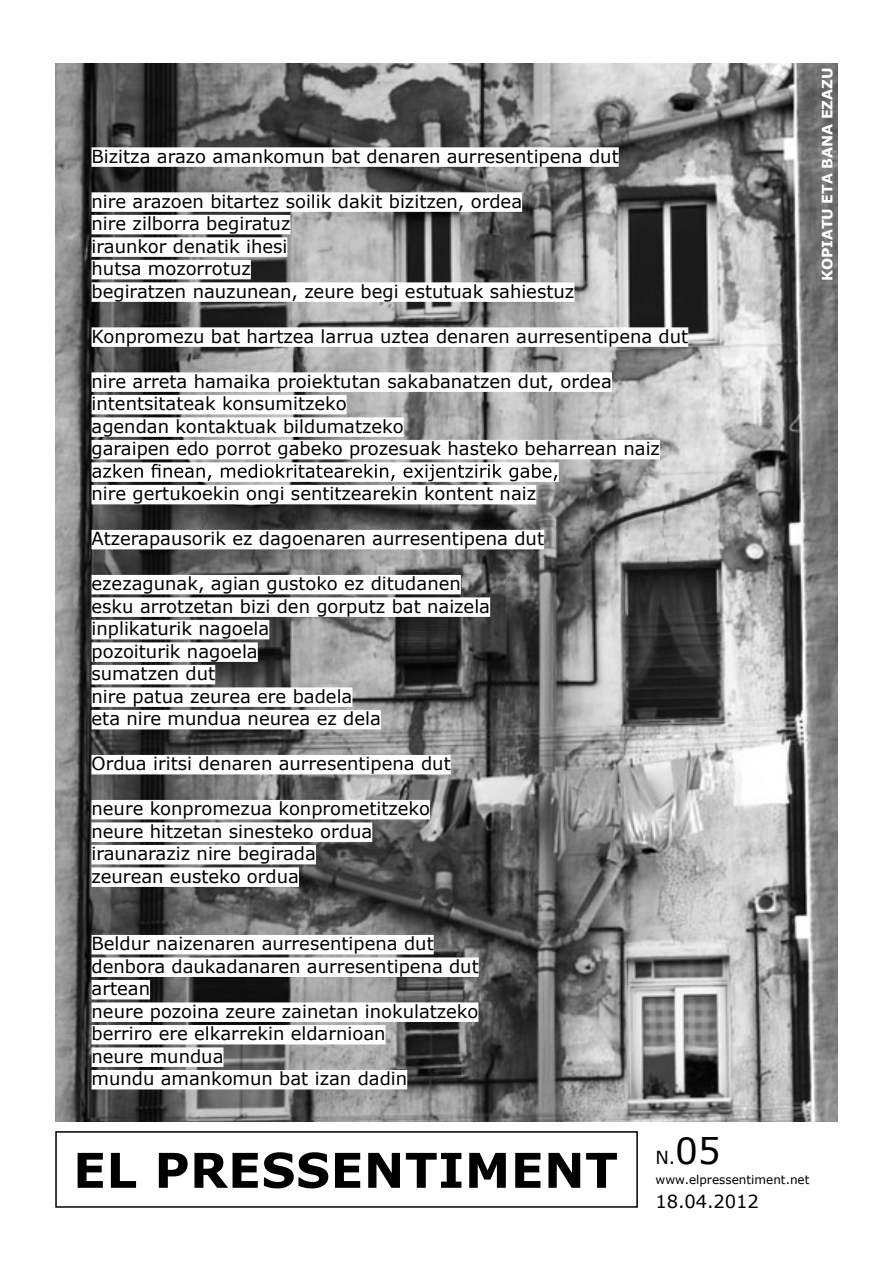
<style>
.page{position:relative;width:893px;height:1263px;background:#fff}
.page>*{position:absolute;margin:0;border:0;box-sizing:border-box;transform-origin:0 0}
.t1{font:18px/22.5px "Verdana";color:#000}
.t2{font:700 14.25px "Verdana";letter-spacing:-.01em;color:#fff}
.t3{font:12px "Verdana";color:#000}
.s1{font-size:36px}
</style>
<div class="page">
<img style="left:55px;top:64px;width:783px;height:1057px">
<div style="left:92px;top:147px;width:527px;height:20px;background:#fff"></div>
<div style="left:92px;top:192px;width:430px;height:20px;background:#fff"></div>
<div style="left:92px;top:215px;width:198px;height:19px;background:#fff"></div>
<div style="left:92px;top:237px;width:195px;height:20px;background:#fff"></div>
<div style="left:92px;top:260px;width:159px;height:19px;background:#fff"></div>
<div style="left:92px;top:282px;width:482px;height:20px;background:#fff"></div>
<div style="left:92px;top:327px;width:596px;height:20px;background:#fff"></div>
<div style="left:92px;top:372px;width:520px;height:20px;background:#fff"></div>
<div style="left:92px;top:395px;width:255px;height:19px;background:#fff"></div>
<div style="left:92px;top:417px;width:312px;height:20px;background:#fff"></div>
<div style="left:92px;top:440px;width:568px;height:19px;background:#fff"></div>
<div style="left:92px;top:462px;width:467px;height:20px;background:#fff"></div>
<div style="left:92px;top:485px;width:444px;height:19px;background:#fff"></div>
<div style="left:92px;top:530px;width:452px;height:19px;background:#fff"></div>
<div style="left:92px;top:575px;width:369px;height:19px;background:#fff"></div>
<div style="left:92px;top:597px;width:398px;height:20px;background:#fff"></div>
<div style="left:92px;top:620px;width:177px;height:19px;background:#fff"></div>
<div style="left:92px;top:642px;width:166px;height:20px;background:#fff"></div>
<div style="left:92px;top:665px;width:123px;height:19px;background:#fff"></div>
<div style="left:92px;top:687px;width:260px;height:20px;background:#fff"></div>
<div style="left:92px;top:710px;width:289px;height:19px;background:#fff"></div>
<div style="left:92px;top:755px;width:359px;height:19px;background:#fff"></div>
<div style="left:92px;top:800px;width:338px;height:19px;background:#fff"></div>
<div style="left:92px;top:822px;width:280px;height:20px;background:#fff"></div>
<div style="left:92px;top:845px;width:224px;height:19px;background:#fff"></div>
<div style="left:92px;top:867px;width:207px;height:20px;background:#fff"></div>
<div style="left:92px;top:935px;width:342px;height:19px;background:#fff"></div>
<div style="left:92px;top:957px;width:387px;height:20px;background:#fff"></div>
<div style="left:92px;top:980px;width:58px;height:19px;background:#fff"></div>
<div style="left:92px;top:1002px;width:386px;height:20px;background:#fff"></div>
<div style="left:92px;top:1025px;width:294px;height:19px;background:#fff"></div>
<div style="left:92px;top:1047px;width:131px;height:20px;background:#fff"></div>
<div style="left:92px;top:1070px;width:315px;height:19px;background:#fff"></div>
<svg style="left:92px;top:464px;width:465px;height:17px"></svg>
<div style="left:55px;top:1131px;width:583px;height:77px;border:2px solid #000"></div>
<svg style="left:78px;top:1152px;width:539px;height:36px"></svg>
<p class="t1" style="left:92px;top:145px;width:529px">Bizitza arazo amankomun bat denaren aurresentipena dut</p>
<p class="t1" style="left:92px;top:190px;width:484px">nire arazoen bitartez soilik dakit bizitzen, ordea<br>nire zilborra begiratuz<br>iraunkor denatik ihesi<br>hutsa mozorrotuz<br>begiratzen nauzunean, zeure begi estutuak sahiestuz</p>
<p class="t1" style="left:92px;top:325px;width:598px">Konpromezu bat hartzea larrua uztea denaren aurresentipena dut</p>
<p class="t1" style="left:92px;top:370px;width:570px">nire arreta hamaika proiektutan sakabanatzen dut, ordea intentsitateak konsumitzeko<br>agendan kontaktuak bildumatzeko<br>garaipen edo porrot gabeko prozesuak hasteko beharrean naiz</p>
<p class="t1" style="left:92px;top:483px;width:446px">nire gertukoekin ongi sentitzearekin kontent naiz</p>
<p class="t1" style="left:92px;top:528px;width:454px">Atzerapausorik ez dagoenaren aurresentipena dut</p>
<p class="t1" style="left:92px;top:573px;width:400px">ezezagunak, agian gustoko ez ditudanen esku arrotzetan bizi den gorputz bat naizela inplikaturik nagoela<br>pozoiturik nagoela<br>sumatzen dut<br>nire patua zeurea ere badela<br>eta nire mundua neurea ez dela</p>
<p class="t1" style="left:92px;top:753px;width:361px">Ordua iritsi denaren aurresentipena dut</p>
<p class="t1" style="left:92px;top:798px;width:340px">neure konpromezua konprometitzeko neure hitzetan sinesteko ordua iraunaraziz nire begirada<br>zeurean eusteko ordua</p>
<p class="t2" style="left:818px;top:281px;width:215px;rotate:-90deg">KOPIATU ETA BANA EZAZU</p>
<p class="t1" style="left:92px;top:933px;width:389px">Beldur naizenaren aurresentipena dut denbora daukadanaren aurresentipena dut artean<br>neure pozoina zeure zainetan inokulatzeko berriro ere elkarrekin eldarnioan<br>neure mundua<br>mundu amankomun bat izan dadin</p>
<p class="t1" style="left:656px;top:1147px;width:67px">N.<span class="s1">05</span></p>
<p class="t3" style="left:656px;top:1172px;width:155px">www.elpressentiment.net</p>
<p class="t1" style="left:656px;top:1190px;width:105px">18.04.2012</p>
</div>
